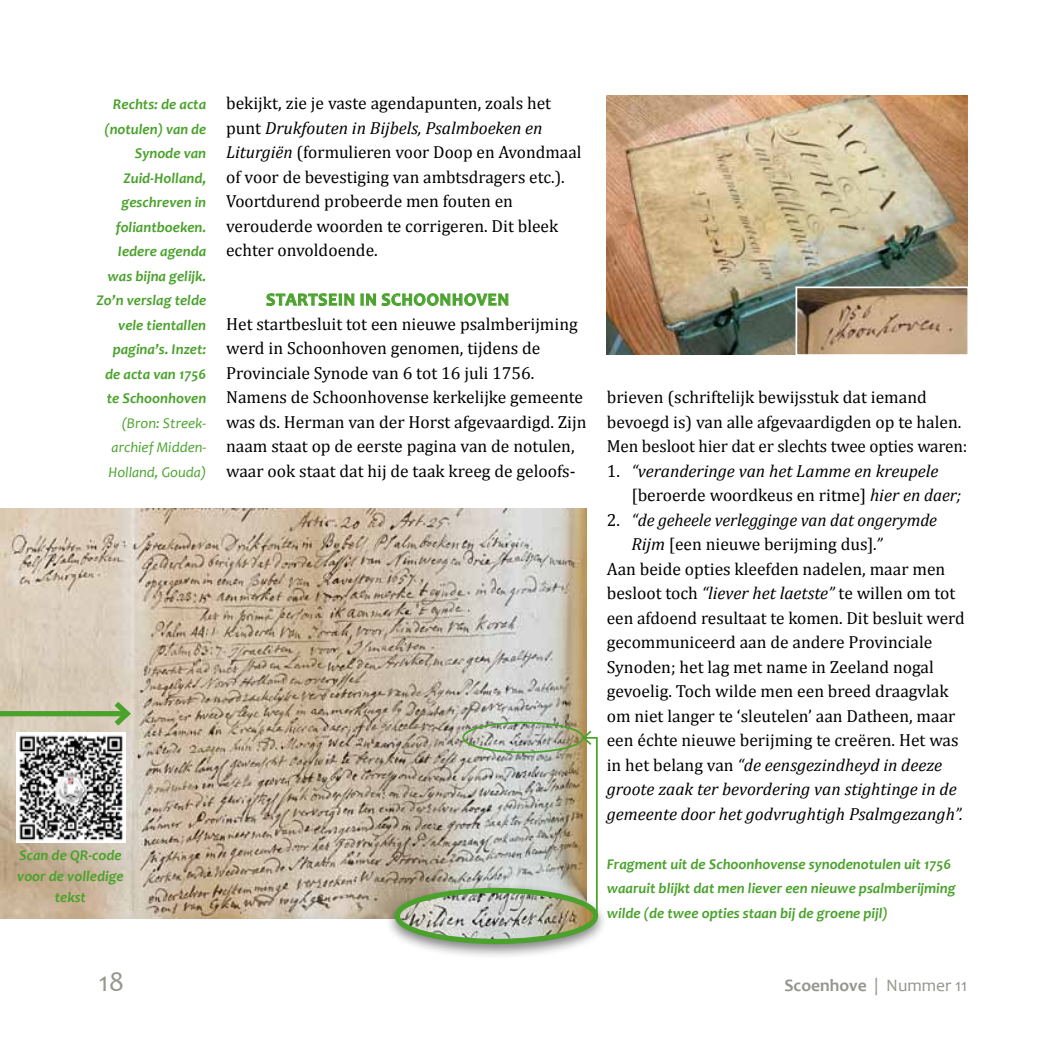
<style>
.page{position:relative;width:1042px;height:1042px;background:#fff}
.page>*{position:absolute;margin:0;border:0;box-sizing:border-box;transform-origin:0 0}
.t1{font:28px "Candara";color:#94978e}
.t2{font:17.5px/24.5px "Cambria";color:#000}
.t3{font:italic 17.5px/24.5px "Cambria";color:#000}
.t4{font:700 17.5px "Candara";letter-spacing:.04em;color:#4aa22c}
.t5{font:700 17.5px "Candara";color:#94978e}
.t6{font:italic 700 14.88px/24.5px "Candara";color:#4aa22c;text-align:right}
.t7{font:italic 14.88px/24.5px "Candara";color:#4aa22c;text-align:justify}
.s1{font-style:italic}
.s2{font-style:normal}
.s3{font-weight:400}
</style>
<div class="page">
<svg style="left:266px;top:293px;width:88px;height:13px"></svg>
<svg style="left:360px;top:293px;width:148px;height:13px"></svg>
<img style="left:607px;top:96px;width:360px;height:258px">
<img style="left:0;top:509px;width:587px;height:409px">
<div style="left:0;top:711px;width:127px;height:5px;background:#4aa22c"></div>
<svg style="left:109px;top:696px;width:26px;height:35px"></svg>
<div style="left:462px;top:722px;width:122px;height:31px;border:2px solid #4aa22c;border-radius:50%"></div>
<div style="left:385px;top:882px;width:223px;height:78px;background:#000;opacity:.5"></div>
<img style="left:397px;top:890px;width:198px;height:51px">
<div style="left:395px;top:888px;width:203px;height:56px;border:5px solid #4aa22c;border-radius:50%"></div>
<img style="left:798px;top:289px;width:168px;height:64px">
<div style="left:795px;top:286px;width:174px;height:70px;border:2px solid #fff"></div>
<svg style="left:581px;top:729px;width:17px;height:188px"></svg>
<img style="left:16px;top:733px;width:109px;height:109px">
<p class="t6" style="left:97px;top:92px;width:111px">Rechts: de acta (notulen) van de<br>Synode van<br>Zuid-Holland, geschreven in foliantboeken.<br>Iedere agenda was bijna gelijk.<br>Zo’n verslag telde vele tientallen pagina’s. Inzet: de acta van 1756 te Schoonhoven</p>
<p class="t7" style="left:108px;top:411px;width:99px;text-indent:13px">(Bron: Streek&shy;archief Midden-Holland, Gouda)</p>
<p class="t6" style="left:17px;top:844px;width:108px;line-height:21px;text-align:center">Scan de QR-code voor de volledige tekst</p>
<p class="t2" style="left:226px;top:91px;width:357px">bekijkt, zie je vaste agendapunten, zoals het punt <span class="s1">Drukfouten in Bijbels, Psalmboeken en Liturgiën</span> (formulieren voor Doop en Avondmaal of voor de bevestiging van ambtsdragers etc.).<br>Voortdurend probeerde men fouten en verouderde woorden te corrigeren. Dit bleek echter onvoldoende.</p>
<p class="t4" style="left:266px;top:289px;width:242px">STARTSEIN IN SCHOONHOVEN</p>
<p class="t2" style="left:226px;top:311px;width:362px">Het startbesluit tot een nieuwe psalmberijming werd in Schoonhoven genomen, tijdens de Provinciale Synode van 6 tot 16 juli 1756.<br>Namens de Schoonhovense kerkelijke gemeente was ds. Herman van der Horst afgevaardigd. Zijn naam staat op de eerste pagina van de notulen, waar ook staat dat hij de taak kreeg de geloofs-</p>
<p class="t2" style="left:607px;top:385px;width:362px">brieven (schriftelijk bewijsstuk dat iemand bevoegd is) van alle afgevaardigden op te halen.<br>Men besloot hier dat er slechts twee opties waren:</p>
<p class="t3" style="left:631px;top:458px;width:331px;text-indent:-25px"><span class="s2">1.</span> “veranderinge van het Lamme en kreupele <span class="s2">[beroerde woordkeus en ritme]</span> hier en daer;</p>
<p class="t3" style="left:607px;top:507px;width:332px"><span class="s2">2.</span> “de geheele verlegginge van dat ongerymde</p>
<p class="t2" style="left:631px;top:532px;width:252px"><span class="s1">Rijm</span> [een nieuwe berijming dus]<span class="s1">.”</span></p>
<p class="t2" style="left:607px;top:556px;width:340px">Aan beide opties kleefden nadelen, maar men</p>
<p class="t2" style="left:607px;top:581px;width:350px">besloot toch <span class="s1">“liever het laetste”</span> te willen om tot</p>
<p class="t2" style="left:607px;top:605px;width:359px">een afdoend resultaat te komen. Dit besluit werd</p>
<p class="t2" style="left:607px;top:630px;width:327px">gecommuniceerd aan de andere Provinciale</p>
<p class="t2" style="left:607px;top:654px;width:329px">Synoden; het lag met name in Zeeland nogal</p>
<p class="t2" style="left:607px;top:679px;width:343px">gevoelig. Toch wilde men een breed draagvlak</p>
<p class="t2" style="left:607px;top:703px;width:350px">om niet langer te ‘sleutelen’ aan Datheen, maar</p>
<p class="t2" style="left:607px;top:728px;width:353px">een échte nieuwe berijming te creëren. Het was</p>
<p class="t3" style="left:607px;top:752px;width:337px"><span class="s2">in het belang van</span> “de eensgezindheyd in deeze</p>
<p class="t3" style="left:607px;top:776px;width:351px">groote zaak ter bevordering van stightinge in de</p>
<p class="t3" style="left:607px;top:801px;width:358px">gemeente door het godvrughtigh Psalmgezangh”.</p>
<p class="t6" style="left:607px;top:852px;width:350px;text-align:left">Fragment uit de Schoonhovense synodenotulen uit 1756 waaruit blijkt dat men liever een nieuwe psalmberijming wilde (de twee opties staan bij de groene pijl)</p>
<h1 class="t1" style="left:99px;top:965px;width:27px">18</h1>
<p class="t5" style="left:784px;top:975px;width:184px">SCOENHOVE <span class="s3">| Nummer 11</span></p>
</div>
